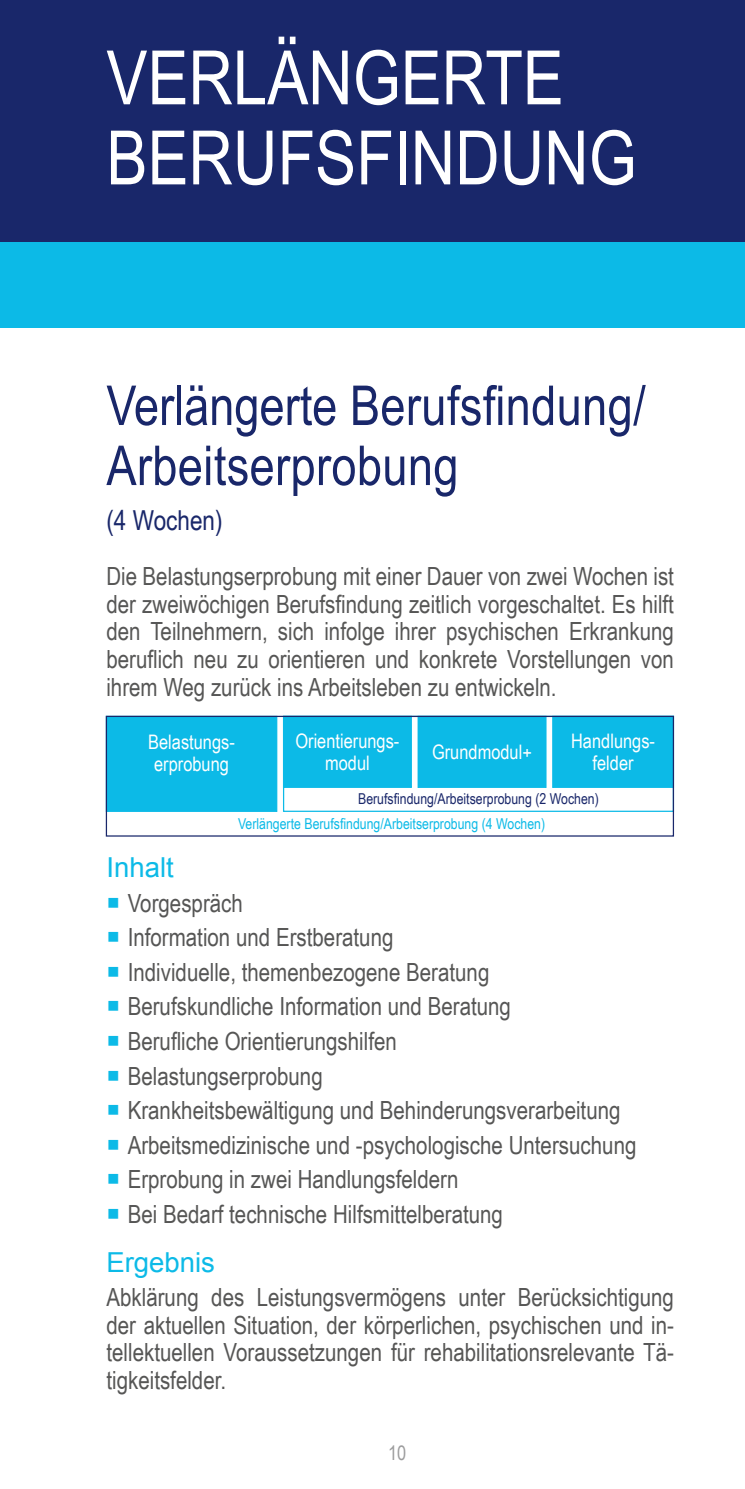
<style>
.page{position:relative;width:745px;height:1489px;background:#fff}
.page>*{position:absolute;margin:0;border:0;box-sizing:border-box;transform-origin:0 0}
.t1{font:75px/80px "Arial Narrow";color:#fff}
.t2{font:55px/60px "Arial Narrow";letter-spacing:.005em;color:#19276a}
.t3{font:27.5px "Arial";color:#0cbae7}
.t4{font:27.5px "Arial Narrow";color:#19276a}
.t5{font:25px/34.5px "Arial Narrow";color:#565655;text-align:justify}
.t6{font:20px/22.5px "Arial Narrow";color:#fff;text-align:center}
.t7{font:20px "Arial Narrow";color:#9c9c9d}
.t8{font:15px "Arial Narrow";color:#0cbae7}
.t9{font:15px "Arial Narrow";color:#19276a}
</style>
<div class="page">
<div style="left:0;top:0;width:744px;height:283px;background:#19276a"></div>
<div style="left:0;top:243px;width:744px;height:85px;background:#0cbae7"></div>
<div style="left:106px;top:715px;width:171px;height:96px;background:#0cbae7"></div>
<div style="left:283px;top:716px;width:128px;height:71px;background:#0cbae7"></div>
<div style="left:283px;top:715px;width:128px;height:73px;border:1px solid #0cbae7"></div>
<div style="left:418px;top:716px;width:127px;height:71px;background:#0cbae7"></div>
<div style="left:417px;top:715px;width:129px;height:73px;border:1px solid #0cbae7"></div>
<div style="left:552px;top:716px;width:121px;height:71px;background:#0cbae7"></div>
<div style="left:552px;top:715px;width:121px;height:73px;border:1px solid #0cbae7"></div>
<div style="left:283px;top:715px;width:390px;height:96px;border:1px solid #0cbae7"></div>
<div style="left:106px;top:715px;width:567px;height:121px;border:1px solid #19276a"></div>
<h1 class="t1" style="left:106px;top:35px;width:531px">VERLÄNGERTE<br>BERUFSFINDUNG</h1>
<h2 class="t2" style="left:106px;top:373px;width:540px">Verlängerte Berufsfindung/<br>Arbeitserprobung</h2>
<p class="t4" style="left:106px;top:500px;width:118px">(4 Wochen)</p>
<p class="t5" style="left:106px;top:562px;width:568px;line-height:27.5px">Die Belastungserprobung mit einer Dauer von zwei Wochen ist der zweiwöchigen Berufsfindung zeitlich vorgeschaltet. Es hilft den Teilnehmern, sich infolge ihrer psychischen Erkrankung beruflich neu zu orientieren und konkrete Vorstellungen von ihrem Weg zurück ins Arbeitsleben zu entwickeln.</p>
<p class="t6" style="left:295px;top:728px;width:105px">Orientierungs&shy;modul</p>
<p class="t6" style="left:432px;top:740px;width:101px">Grundmodul+</p>
<p class="t6" style="left:570px;top:728px;width:85px">Handlungs&shy;felder</p>
<p class="t9" style="left:358px;top:788px;width:242px">Berufsfindung/Arbeitserprobung (2 Wochen)</p>
<p class="t8" style="left:238px;top:812px;width:308px">Verlängerte Berufsfindung/Arbeitserprobung (4 Wochen)</p>
<p class="t6" style="left:148px;top:729px;width:88px;text-align:left">Belastungs&shy;erprobung</p>
<p class="t3" style="left:106px;top:849px;width:69px">Inhalt</p>
<p class="t5" style="left:128px;top:884px;width:510px;text-align:left">Vorgespräch<br>Information und Erstberatung<br>Individuelle, themenbezogene Beratung Berufskundliche Information und Beratung<br>Berufliche Orientierungshilfen<br>Belastungserprobung<br>Krankheitsbewältigung und Behinderungsverarbeitung Arbeitsmedizinische und -psychologische Untersuchung Erprobung in zwei Handlungsfeldern<br>Bei Bedarf technische Hilfsmittelberatung</p>
<p class="t3" style="left:106px;top:1243px;width:110px">Ergebnis</p>
<p class="t5" style="left:106px;top:1282px;width:568px;line-height:27.5px">Abklärung des Leistungsvermögens unter Berücksichtigung der aktuellen Situation, der körperlichen, psychischen und in&shy;tellektuellen Voraussetzungen für rehabilitationsrelevante Tä&shy;tigkeitsfelder.</p>
<p class="t7" style="left:388px;top:1437px;width:20px">10</p>
</div>
